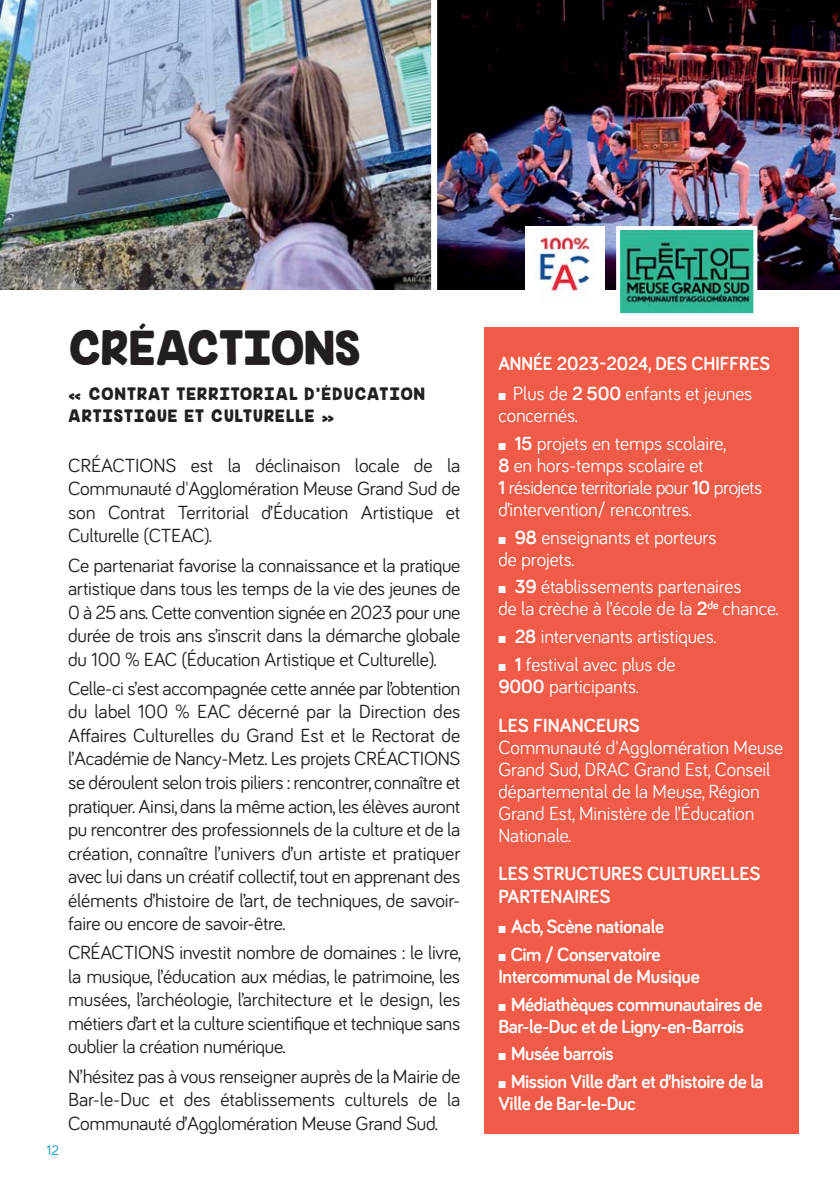
<style>
.page{position:relative;width:840px;height:1191px;background:#fff}
.page>*{position:absolute;margin:0;border:0;box-sizing:border-box;transform-origin:0 0}
.t1{font:44px "KG Inimitable Original";color:#231f20}
.t2{font:19.6px/23.6px "Bariol";letter-spacing:-.015em;color:#231f20;text-align:justify}
.t3{font:19.6px/22px "Bariol";letter-spacing:-.005em;color:#fff}
.t4{font:700 19.6px/22px "Bariol";letter-spacing:-.02em;color:#fff}
.t5{font:700 19.6px "Bariol";color:#fff;scale:.95 1}
.t6{font:700 19.6px "Bariol";color:#fff}
.t7{font:16px/22.2px "KG Inimitable Original";letter-spacing:.07em;color:#231f20}
.t8{font:14px "Bariol";color:#008fd4}
.s1{font-weight:700}
</style>
<div class="page">
<div style="left:484px;top:327px;width:314px;height:807px;background:#f15b47"></div>
<img style="left:0;top:0;width:839px;height:289px">
<div style="left:431px;top:0;width:6px;height:303px;background:#fff"></div>
<img style="left:620px;top:231px;width:132px;height:81px">
<div style="left:615px;top:226px;width:142px;height:91px;border:4px solid #fff"></div>
<img style="left:525px;top:226px;width:79px;height:74px">
<h1 class="t1" style="left:68px;top:324px;width:294px">CRÉACTIONS</h1>
<p class="t7" style="left:68px;top:383px;width:358px">« CONTRAT TERRITORIAL D’ÉDUCATION<br>ARTISTIQUE ET CULTURELLE »</p>
<p class="t8" style="left:47px;top:1142px;width:14px">12</p>
<p class="t2" style="left:68px;top:453px;width:393px">CRÉACTIONS est la déclinaison locale de la Communauté d'Agglomération Meuse Grand Sud de son Contrat Territorial d’Éducation Artistique et Culturelle (CTEAC).</p>
<p class="t2" style="left:68px;top:553px;width:393px">Ce partenariat favorise la connaissance et la pratique artistique dans tous les temps de la vie des jeunes de 0 à 25 ans. Cette convention signée en 2023 pour une durée de trois ans s’inscrit dans la démarche globale du 100 % EAC (Éducation Artistique et Culturelle).</p>
<p class="t2" style="left:68px;top:676px;width:393px">Celle-ci s’est accompagnée cette année par l’obtention du label 100 % EAC décerné par la Direction des Affaires Culturelles du Grand Est et le Rectorat de l’Académie de Nancy-Metz. Les projets CRÉACTIONS se déroulent selon trois piliers : rencontrer, connaître et pratiquer. Ainsi, dans la même action, les élèves auront pu rencontrer des professionnels de la culture et de la création, connaître l’univers d’un artiste et pratiquer avec lui dans un créatif collectif, tout en apprenant des éléments d’histoire de l’art, de techniques, de savoir&shy;faire ou encore de savoir-être.</p>
<p class="t2" style="left:68px;top:940px;width:394px">CRÉACTIONS investit nombre de domaines : le livre, la musique, l’éducation aux médias, le patrimoine, les musées, l’archéologie, l’architecture et le design, les métiers d’art et la culture scientifique et technique sans oublier la création numérique.</p>
<p class="t2" style="left:68px;top:1064px;width:393px">N’hésitez pas à vous renseigner auprès de la Mairie de Bar-le-Duc et des établissements culturels de la Communauté d’Agglomération Meuse Grand Sud.</p>
<p class="t5" style="left:498px;top:351px;width:287px">ANNÉE 2023-2024, DES CHIFFRES</p>
<p class="t3" style="left:498px;top:382px;width:255px">■ Plus de <span class="s1">2 500</span> enfants et jeunes concernés.</p>
<p class="t3" style="left:498px;top:432px;width:265px">■ <span class="s1">15</span> projets en temps scolaire,<br><span class="s1">8</span> en hors-temps scolaire et<br><span class="s1">1</span> résidence territoriale pour <span class="s1">10</span> projets d’intervention/ rencontres.</p>
<p class="t3" style="left:498px;top:526px;width:220px">■ <span class="s1">98</span> enseignants et porteurs de projets.</p>
<p class="t3" style="left:498px;top:575px;width:282px">■ <span class="s1">39</span> établissements partenaires<br>de la crèche à l’école de la <span class="s1">2</span><sup>de</sup> chance.</p>
<p class="t3" style="left:498px;top:625px;width:219px">■ <span class="s1">28</span> intervenants artistiques.</p>
<p class="t3" style="left:498px;top:653px;width:178px">■ <span class="s1">1</span> festival avec plus de<br><span class="s1">9000</span> participants.</p>
<p class="t6" style="left:498px;top:714px;width:143px">LES FINANCEURS</p>
<p class="t3" style="left:498px;top:736px;width:286px">Communauté d'Agglomération Meuse<br>Grand Sud, DRAC Grand Est, Conseil départemental de la Meuse, Région<br>Grand Est, Ministère de l’Éducation<br>Nationale.</p>
<p class="t4" style="left:498px;top:861px;width:263px;line-height:23.6px">LES STRUCTURES CULTURELLES<br>PARTENAIRES</p>
<p class="t4" style="left:498px;top:915px;width:167px">■ Acb, Scène nationale</p>
<p class="t4" style="left:498px;top:943px;width:203px">■ Cim / Conservatoire<br>Intercommunal de Musique</p>
<p class="t4" style="left:498px;top:993px;width:265px">■ Médiathèques communautaires de<br>Bar-le-Duc et de Ligny-en-Barrois</p>
<p class="t4" style="left:498px;top:1042px;width:117px">■ Musée barrois</p>
<p class="t4" style="left:498px;top:1070px;width:267px">■ Mission Ville d’art et d’histoire de la<br>Ville de Bar-le-Duc</p>
</div>
